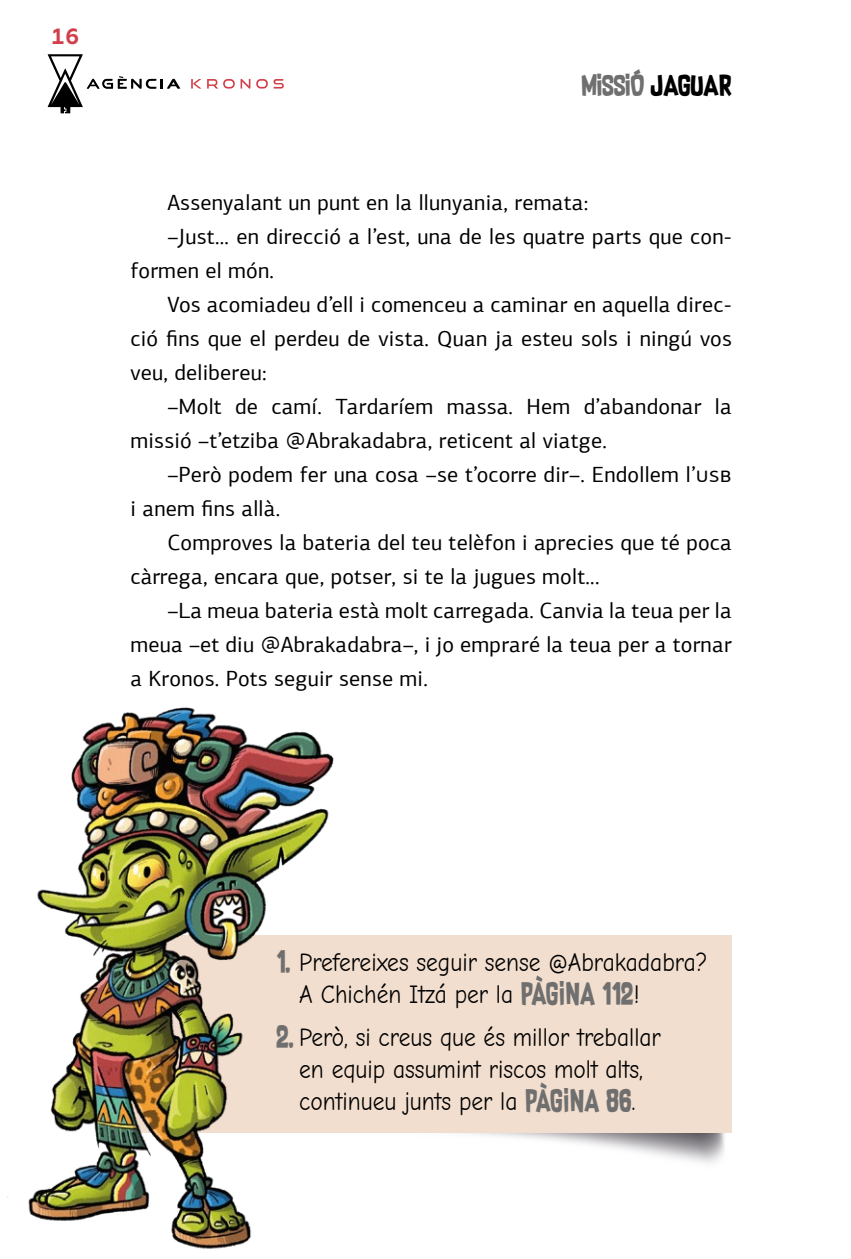
<style>
.page{position:relative;width:851px;height:1259px;background:#fff}
.page>*{position:absolute;margin:0;border:0;box-sizing:border-box;transform-origin:0 0}
.t1{font:26px/32px "Comic Neue";color:#000;scale:.9 1}
.t2{font:24px "Supersonic Rocketship";color:#706f6f}
.t3{font:22px "PF Agora Sans Pro";letter-spacing:.01em;color:#000}
.t4{font:700 22px "Geometria";color:#d1404a}
.s1{color:#000}
.s2{font-family:"Supersonic Rocketship";color:#706f6f}
</style>
<div class="page">
<svg style="left:191px;top:79px;width:10px;height:10px"></svg>
<svg style="left:207px;top:79px;width:43px;height:10px"></svg>
<svg style="left:256px;top:79px;width:28px;height:10px"></svg>
<svg style="left:513px;top:1133px;width:212px;height:30px"></svg>
<div style="left:130px;top:935px;width:601px;height:198px;background:#f1dece"></div>
<img style="left:7px;top:707px;width:506px;height:542px">
<svg style="left:48px;top:54px;width:132px;height:59px"></svg>
<p class="t4" style="left:51px;top:23px;width:30px">16</p>
<p class="t2" style="left:581px;top:66px;width:152px">MISSIÓ <span class="s1">JAGUAR</span></p>
<p class="t3" style="left:167px;top:189px;width:422px">Assenyalant un punt en la llunyania, remata:</p>
<p class="t3" style="left:167px;top:223px;width:566px">–Just... en direcció a l’est, una de les quatre parts que con-</p>
<p class="t3" style="left:130px;top:257px;width:145px">formen el món.</p>
<p class="t3" style="left:167px;top:291px;width:566px">Vos acomiadeu d’ell i comenceu a caminar en aquella direc-</p>
<p class="t3" style="left:130px;top:325px;width:602px">ció fins que el perdeu de vista. Quan ja esteu sols i ningú vos</p>
<p class="t3" style="left:130px;top:359px;width:138px">veu, delibereu:</p>
<p class="t3" style="left:167px;top:393px;width:566px">–Molt de camí. Tardaríem massa. Hem d’abandonar la</p>
<p class="t3" style="left:130px;top:427px;width:478px">missió –t’etziba @Abrakadabra, reticent al viatge.</p>
<p class="t3" style="left:167px;top:461px;width:566px">–Però podem fer una cosa –se t’ocorre dir–. Endollem l’usb</p>
<p class="t3" style="left:130px;top:495px;width:151px">i anem fins allà.</p>
<p class="t3" style="left:167px;top:529px;width:566px">Comproves la bateria del teu telèfon i aprecies que té poca</p>
<p class="t3" style="left:130px;top:563px;width:470px">càrrega, encara que, potser, si te la jugues molt...</p>
<p class="t3" style="left:167px;top:597px;width:566px">–La meua bateria està molt carregada. Canvia la teua per la</p>
<p class="t3" style="left:130px;top:631px;width:602px">meua –et diu @Abrakadabra–, i jo empraré la teua per a tornar</p>
<p class="t3" style="left:130px;top:665px;width:299px">a Kronos. Pots seguir sense mi.</p>
<p class="t1" style="left:299px;top:945px;width:455px;text-indent:-23px"><span class="s2">1.</span> Prefereixes seguir sense @Abrakadabra?<br>A Chichén Itzá per la <span class="s2">PÀGINA 112</span>!</p>
<p class="t1" style="left:276px;top:1021px;width:428px;text-align:center"><span class="s2">2.</span> Però, si creus que és millor treballar en equip assumint riscos molt alts, continueu junts per la <span class="s2">PÀGINA 86</span>.</p>
</div>
